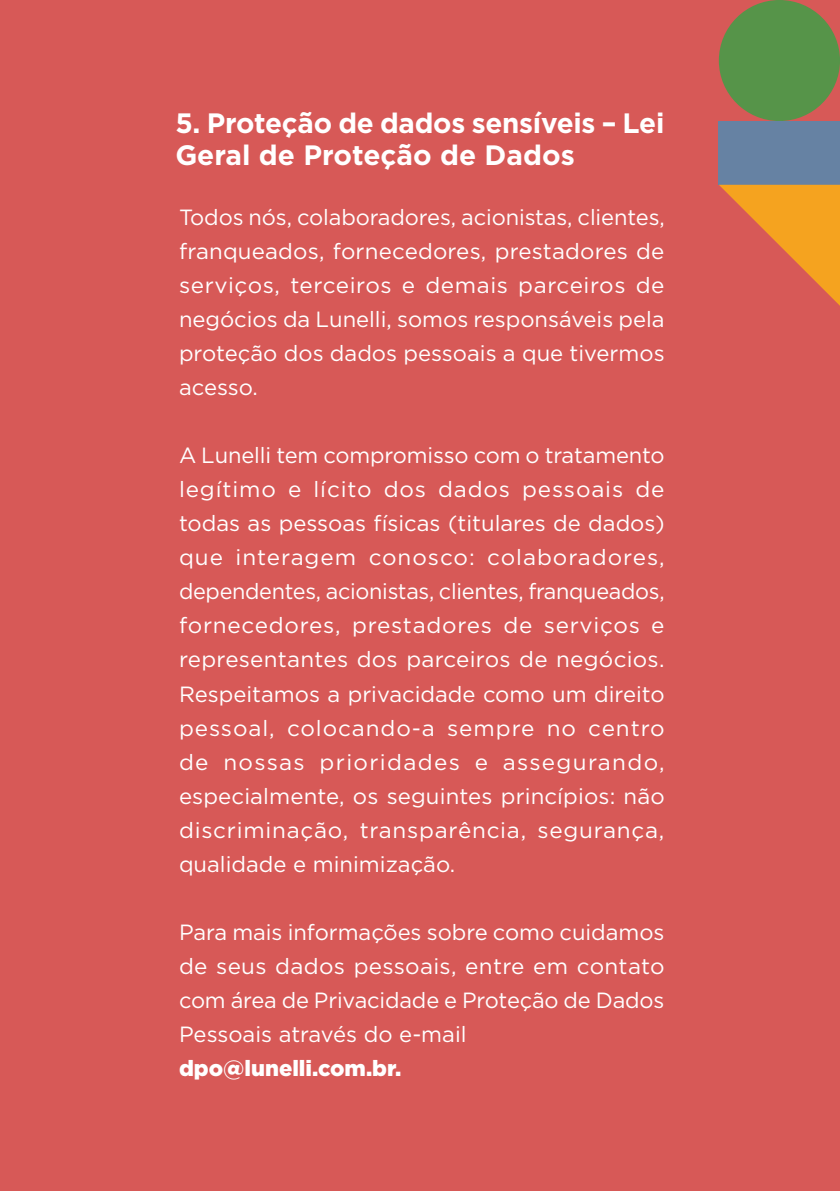
<style>
.page{position:relative;width:840px;height:1191px;background:#fff}
.page>*{position:absolute;margin:0;border:0;box-sizing:border-box;transform-origin:0 0}
.t1{font:700 28px/32px "Gotham";letter-spacing:-.01em;color:#fff}
.t2{font:22px/34px "Gotham";color:#fff;text-align:justify}
.t3{font:900 22px "Gotham";color:#fff}
</style>
<div class="page">
<div style="left:0;top:0;width:839px;height:1191px;background:#d75957"></div>
<div style="left:718px;top:0;width:121px;height:121px;background:#569449;border-radius:61px"></div>
<div style="left:718px;top:121px;width:121px;height:64px;background:#6682a3"></div>
<svg style="left:719px;top:185px;width:120px;height:120px"></svg>
<p class="t1" style="left:175px;top:107px;width:490px">5. Proteção de dados sensíveis – Lei<br>Geral de Proteção de Dados</p>
<p class="t2" style="left:179px;top:200px;width:487px">Todos nós, colaboradores, acionistas, clientes, franqueados, fornecedores, prestadores de serviços, terceiros e demais parceiros de negócios da Lunelli, somos responsáveis pela proteção dos dados pessoais a que tivermos acesso.</p>
<p class="t2" style="left:179px;top:438px;width:487px">A Lunelli tem compromisso com o tratamento legítimo e lícito dos dados pessoais de todas as pessoas físicas (titulares de dados) que interagem conosco: colaboradores, dependentes, acionistas, clientes, franqueados, fornecedores, prestadores de serviços e representantes dos parceiros de negócios.<br>Respeitamos a privacidade como um direito pessoal, colocando-a sempre no centro de nossas prioridades e assegurando, especialmente, os seguintes princípios: não discriminação, transparência, segurança, qualidade e minimização.</p>
<p class="t2" style="left:179px;top:914px;width:487px">Para mais informações sobre como cuidamos de seus dados pessoais, entre em contato com área de Privacidade e Proteção de Dados Pessoais através do e-mail</p>
<p class="t3" style="left:179px;top:1052px;width:224px">dpo@lunelli.com.br.</p>
</div>
